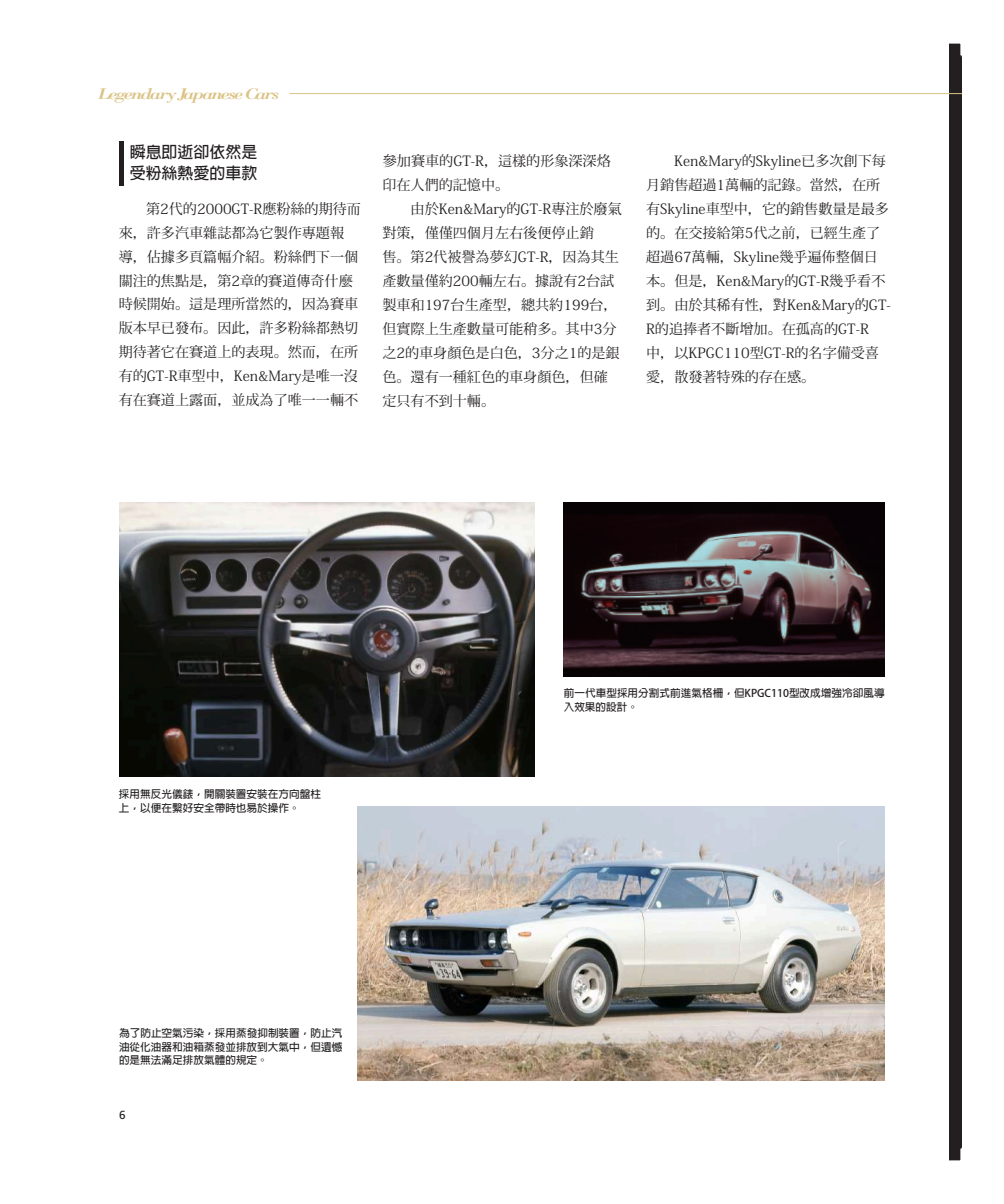
<style>
.page{position:relative;width:1004px;height:1204px;background:#fff}
.page>*{position:absolute;margin:0;border:0;box-sizing:border-box;transform-origin:0 0}
.t1{font:italic 15.9px "Bodoni Std";letter-spacing:-.1em;color:#dac385;scale:1.3 1}
.t2{font:700 15.9px/21.3px "Adobe Fan Heiti Std";color:#231f20}
.t3{font:14.1px/23.9px "Koz Min Pr 6 N";color:#231f20}
.t4{font:11.7px "Frutiger";color:#231f20}
.t5{font:700 10.65px/13.8px "Adobe Fan Heiti Std";color:#231f20}
</style>
<div class="page">
<div style="left:948px;top:43px;width:13px;height:1118px;background:#231f20"></div>
<img style="left:357px;top:806px;width:527px;height:274px">
<hr style="left:119px;top:141px;width:4px;height:45px;background:#231f20">
<img style="left:119px;top:502px;width:415px;height:274px">
<img style="left:564px;top:502px;width:320px;height:174px">
<hr style="left:289px;top:93px;width:672px;height:1px;background:#dac385">
<hr style="left:948px;top:41px;width:43px;height:3px;background:#fff">
<hr style="left:948px;top:1160px;width:43px;height:2px;background:#fff">
<hr style="left:960px;top:13px;width:2px;height:42px;background:#fff">
<hr style="left:960px;top:1148px;width:2px;height:43px;background:#fff">
<div style="left:490px;top:10px;width:23px;height:23px;border:2px solid #fff;border-radius:50%"></div>
<hr style="left:459px;top:20px;width:85px;height:2px;background:#fff">
<hr style="left:501px;top:0;width:2px;height:43px;background:#fff">
<div style="left:490px;top:1170px;width:23px;height:24px;border:2px solid #fff;border-radius:50%"></div>
<p class="t1" style="left:98px;top:84px;width:141px">Legendary Japanese Cars</p>
<p class="t2" style="left:130px;top:142px;width:129px">瞬息即逝卻依然是受粉絲熱愛的車款</p>
<p class="t3" style="left:382px;top:149px;width:230px">參加賽車的GT-R，這樣的形象深深烙印在人們的記憶中。</p>
<p class="t3" style="left:382px;top:197px;width:241px;text-indent:28px">由於Ken&amp;Mary的GT-R專注於廢氣對策，僅僅四個月左右後便停止銷<br>售。第2代被譽為夢幻GT-R，因為其生產數量僅約200輛左右。據說有2台試製車和197台生產型，總共約199台，但實際上生產數量可能稍多。其中3分之2的車身顏色是白色，3分之1的是銀色。還有一種紅色的車身顏色，但確定只有不到十輛。</p>
<p class="t3" style="left:119px;top:197px;width:244px;text-indent:27px">第2代的2000GT-R應粉絲的期待而來，許多汽車雜誌都為它製作專題報導，佔據多頁篇幅介紹。粉絲們下一個關注的焦點是，第2章的賽道傳奇什麼時候開始。這是理所當然的，因為賽車版本早已發布。因此，許多粉絲都熱切期待著它在賽道上的表現。然而，在所有的GT-R車型中，Ken&amp;Mary是唯一沒有在賽道上露面，並成為了唯一一輛不</p>
<p class="t3" style="left:646px;top:149px;width:246px;text-indent:28px">Ken&amp;Mary的Skyline已多次創下每月銷售超過1萬輛的記錄。當然，在所有Skyline車型中，它的銷售數量是最多的。在交接給第5代之前，已經生產了超過67萬輛，Skyline幾乎遍佈整個日本。但是，Ken&amp;Mary的GT-R幾乎看不到。由於其稀有性，對Ken&amp;Mary的GT-<br>R的追捧者不斷增加。在孤高的GT-R<br>中，以KPGC110型GT-R的名字備受喜愛，散發著特殊的存在感。</p>
<p class="t5" style="left:119px;top:787px;width:203px">採用無反光儀錶，開關裝置安裝在方向盤柱上，以便在繫好安全帶時也易於操作。</p>
<p class="t5" style="left:119px;top:1026px;width:225px;text-align:justify">為了防止空氣污染，採用蒸發抑制裝置，防止汽油從化油器和油箱蒸發並排放到大氣中，但遺憾的是無法滿足排放氣體的規定。</p>
<p class="t4" style="left:119px;top:1108px;width:8px">6</p>
<p class="t5" style="left:563px;top:687px;width:322px">前一代車型採用分割式前進氣格柵，但KPGC110型改成增強冷卻風導入效果的設計。</p>
</div>
